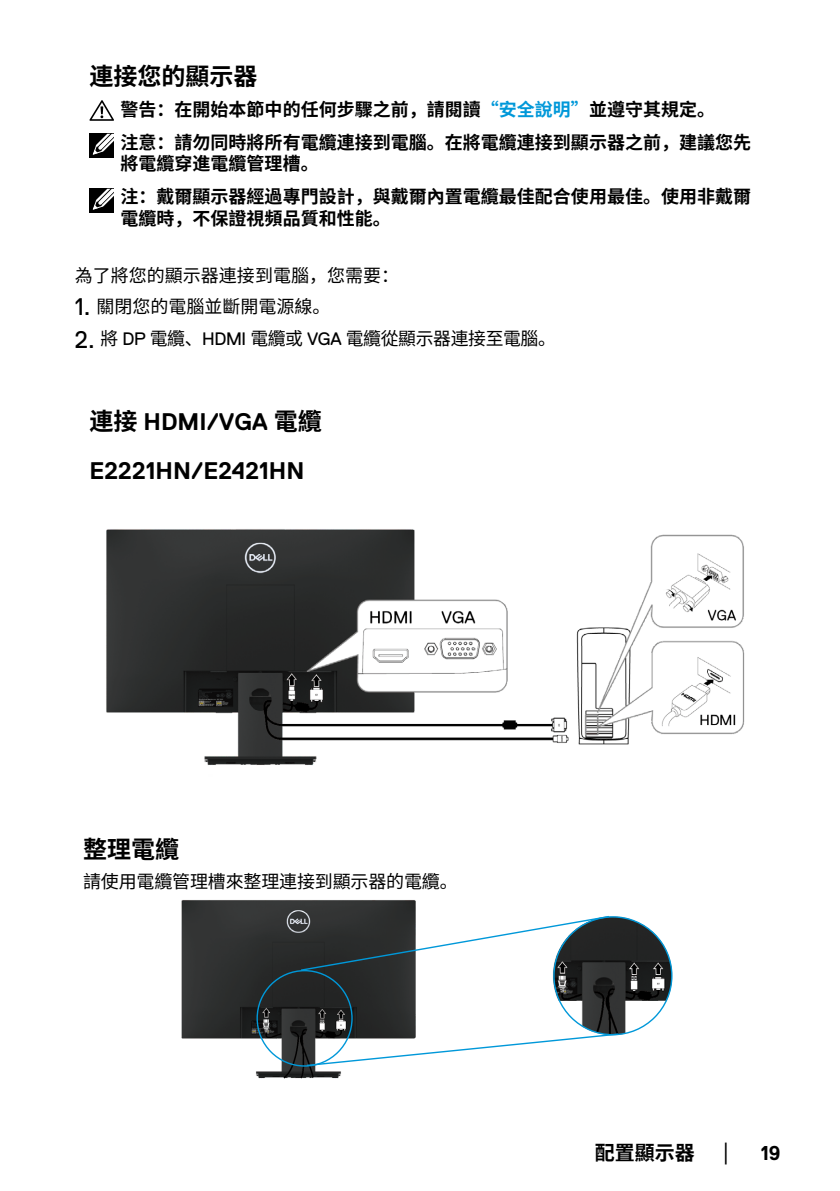
<style>
.page{position:relative;width:840px;height:1191px;background:#fff}
.page>*{position:absolute;margin:0;border:0;box-sizing:border-box;transform-origin:0 0}
.t1{font:700 24px/48px "Dell Replica";color:#000}
.t2{font:700 24px "Noto Sans Hans";color:#000}
.t3{font:700 20px "Noto Sans Hans";color:#000}
.t4{font:700 20px "Dell Replica";color:#000}
.t5{font:700 18px/33px "Noto Sans Hans";color:#000}
.t6{font:18px "Noto Sans Hans";letter-spacing:-.01em;color:#000}
.t7{font:18px "Arial";color:#000}
.s1{color:#0098d9}
.s2{font-family:"Dell Replica";font-size:24px}
.s3{font-family:"Dell Replica"}
.s4{font-family:"Noto Sans Hans"}
</style>
<div class="page">
<svg style="left:89px;top:100px;width:25px;height:21px"></svg>
<div style="left:89px;top:133px;width:25px;height:25px;background:#000"></div>
<svg style="left:92px;top:134px;width:22px;height:21px"></svg>
<div style="left:89px;top:188px;width:25px;height:25px;background:#000"></div>
<svg style="left:92px;top:189px;width:22px;height:21px"></svg>
<img style="left:106px;top:529px;width:639px;height:236px">
<img style="left:181px;top:900px;width:234px;height:179px">
<svg style="left:256px;top:915px;width:416px;height:152px"></svg>
<h1 class="t2" style="left:89px;top:63px;width:170px">連接您的顯示器</h1>
<p class="t5" style="left:120px;top:93px;width:632px">警告：在開始本節中的任何步驟之前，請閱讀<span class="s1">“安全說明”</span>並遵守其規定。<br>注意：請勿同時將所有電纜連接到電腦。在將電纜連接到顯示器之前，建議您先</p>
<p class="t5" style="left:120px;top:147px;width:632px">將電纜穿進電纜管理槽。<br>注：戴爾顯示器經過專門設計，與戴爾內置電纜最佳配合使用最佳。使用非戴爾</p>
<p class="t5" style="left:120px;top:202px;width:272px">電纜時，不保證視頻品質和性能。</p>
<p class="t6" style="left:75px;top:265px;width:326px">為了將您的顯示器連接到電腦，您需要：</p>
<p class="t6" style="left:75px;top:296px;width:257px"><span class="s2">1.</span> 關閉您的電腦並斷開電源線。</p>
<p class="t6" style="left:75px;top:328px;width:482px"><span class="s2">2.</span> 將 <span class="s3">DP</span> 電纜、<span class="s3">HDMI</span> 電纜或 <span class="s3">VGA</span> 電纜從顯示器連接至電腦。</p>
<h1 class="t1" style="left:89px;top:398px;width:234px"><span class="s4">連接</span> HDMI/VGA <span class="s4">電纜<br></span>E2221HN/E2421HN</h1>
<h1 class="t2" style="left:83px;top:836px;width:97px">整理電纜</h1>
<p class="t6" style="left:83px;top:871px;width:376px">請使用電纜管理槽來整理連接到顯示器的電纜。</p>
<p class="t3" style="left:594px;top:1141px;width:101px">配置顯示器</p>
<p class="t7" style="left:720px;top:1140px;width:13px">│</p>
<p class="t4" style="left:760px;top:1142px;width:21px">19</p>
</div>
